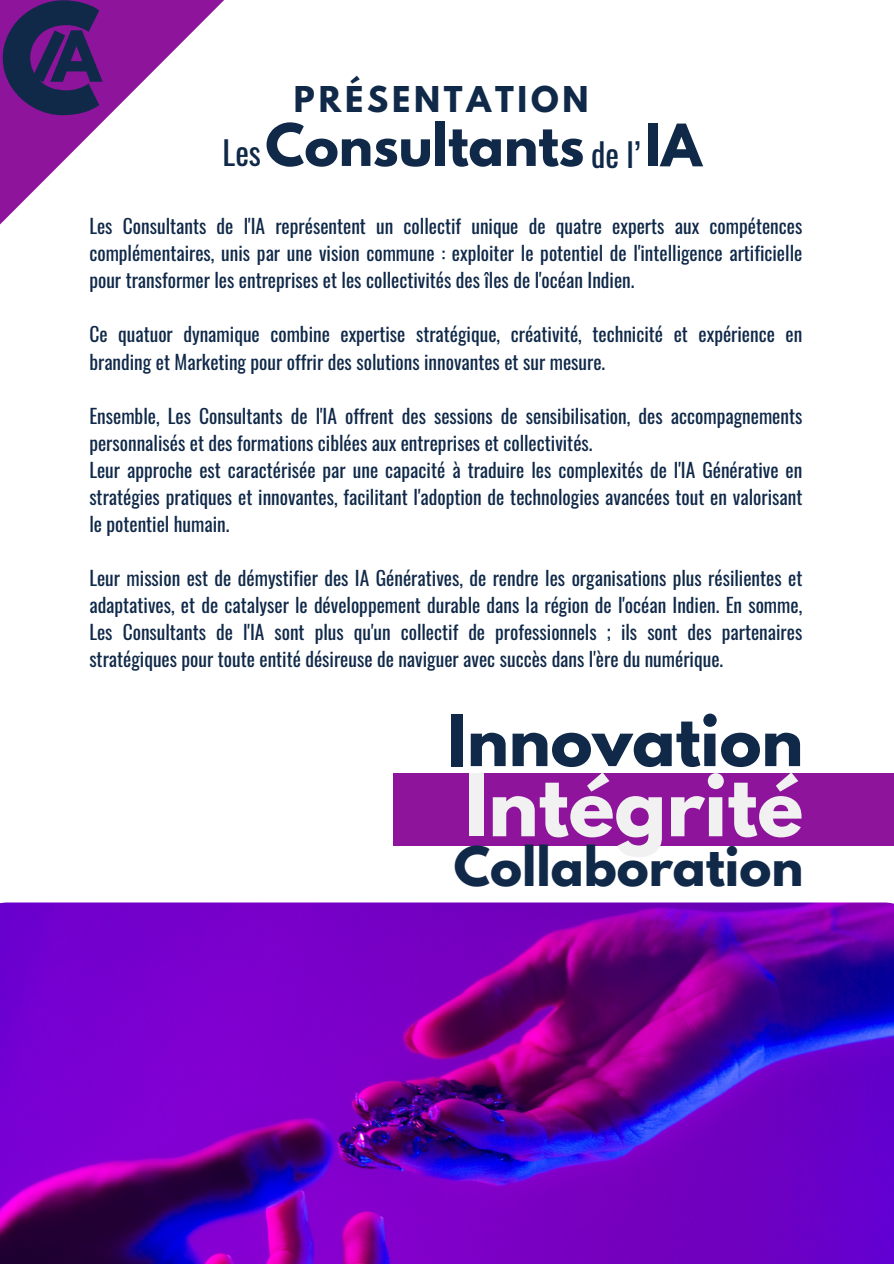
<style>
.page{position:relative;width:894px;height:1264px;background:#fff}
.page>*{position:absolute;margin:0;border:0;box-sizing:border-box;transform-origin:0 0}
.t1{font:700 134.4px "League Spartan";color:#102949}
.t2{font:700 76.05px "League Spartan";color:#f1f1f1}
.t3{font:700 63.3px "League Spartan";color:#102949}
.t4{font:700 62.4px "League Spartan";color:#102949}
.t5{font:700 51.9px "League Spartan";color:#102949}
.t6{font:700 48.3px "League Spartan";color:#102949}
.t7{font:32.25px "Oswald";color:#102949}
.t8{font:700 31.5px "League Spartan";letter-spacing:.12em;color:#102949}
.t9{font:19.5px/27px "Oswald";color:#102949;text-align:justify}
</style>
<div class="page">
<svg style="left:0;top:0;width:224px;height:225px"></svg>
<img style="left:0;top:902px;width:893px;height:361px">
<div style="left:393px;top:773px;width:500px;height:72px;background:#8f149c"></div>
<div style="left:33px;top:30px;width:33px;height:52px;background:#8f149c"></div>
<p class="t1" style="left:0;top:-8px;width:103px">C</p>
<h3 class="t4" style="left:52px;top:26px;width:50px">A</h3>
<p class="t8" style="left:294px;top:84px;width:296px">PRÉSENTATION</p>
<h2 class="t5" style="left:265px;top:119px;width:320px">Consultants</h2>
<p class="t7" style="left:222px;top:127px;width:40px">Les</p>
<p class="t7" style="left:591px;top:130px;width:51px">de l’</p>
<h1 class="t5" style="left:645px;top:120px;width:58px">IA</h1>
<h4 class="t9" style="left:89px;top:212px;width:714px">Les Consultants de l'IA représentent un collectif unique de quatre experts aux compétences complémentaires, unis par une vision commune : exploiter le potentiel de l'intelligence artificielle pour transformer les entreprises et les collectivités des îles de l'océan Indien.</h4>
<h6 class="t9" style="left:89px;top:320px;width:714px">Ce quatuor dynamique combine expertise stratégique, créativité, technicité et expérience en branding et Marketing pour offrir des solutions innovantes et sur mesure.</h6>
<h3 class="t9" style="left:89px;top:401px;width:714px">Ensemble, Les Consultants de l'IA offrent des sessions de sensibilisation, des accompagnements personnalisés et des formations ciblées aux entreprises et collectivités.</h3>
<p class="t9" style="left:89px;top:455px;width:714px">Leur approche est caractérisée par une capacité à traduire les complexités de l'IA Générative en stratégies pratiques et innovantes, facilitant l'adoption de technologies avancées tout en valorisant le potentiel humain.</p>
<p class="t9" style="left:89px;top:563px;width:714px">Leur mission est de démystifier des IA Génératives, de rendre les organisations plus résilientes et adaptatives, et de catalyser le développement durable dans la région de l'océan Indien. En somme, Les Consultants de l'IA sont plus qu'un collectif de professionnels ; ils sont des partenaires stratégiques pour toute entité désireuse de naviguer avec succès dans l'ère du numérique.</p>
<h5 class="t3" style="left:447px;top:709px;width:357px">Innovation</h5>
<h6 class="t2" style="left:464px;top:767px;width:340px">Intégrité</h6>
<p class="t6" style="left:454px;top:842px;width:351px">Collaboration</p>
</div>
